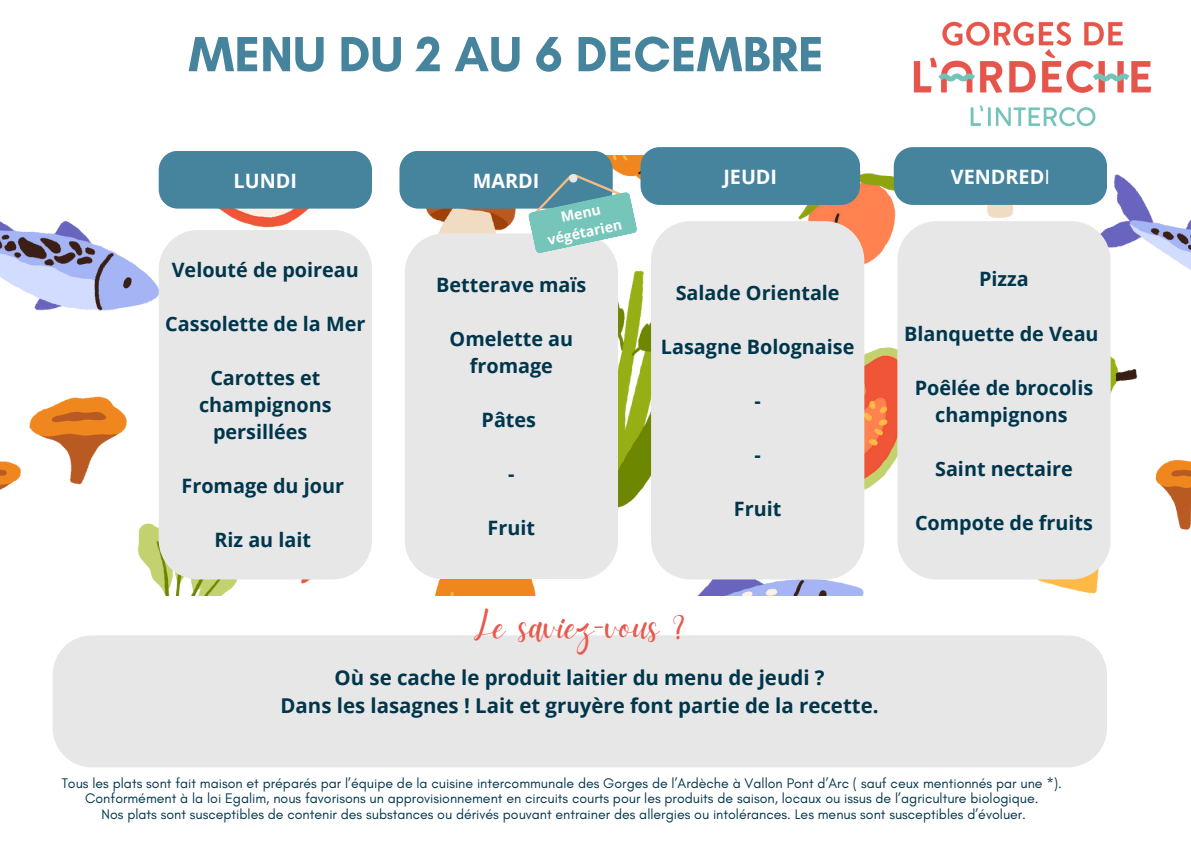
<style>
.page{position:relative;width:1191px;height:843px;background:#fff}
.page>*{position:absolute;margin:0;border:0;box-sizing:border-box;transform-origin:0 0}
.t1{font:700 50.3px "Glacial Indifference";color:#46849d}
.t2{font:40.1px "Daydream";color:#e9584d}
.t3{font:700 20.4px/28.1px "Open Sans";color:#00364c;text-align:center}
.t4{font:700 19.8px/27px "Open Sans";color:#00364c;text-align:center}
.t5{font:700 19.8px "Open Sans";color:#fff}
.t6{font:14.1px "Glacial Indifference";color:#00364c}
.t7{font:700 14.1px/19.4px "Open Sans";color:#fff;text-align:center}
.s1{font-weight:400}
</style>
<div class="page">
<img style="left:0;top:155px;width:1190px;height:440px">
<div style="left:159px;top:151px;width:213px;height:57px;background:#46849d;border-radius:19px"></div>
<div style="left:399px;top:151px;width:213px;height:57px;background:#46849d;border-radius:19px"></div>
<div style="left:640px;top:147px;width:220px;height:58px;background:#46849d;border-radius:19px"></div>
<div style="left:893px;top:147px;width:213px;height:58px;background:#46849d;border-radius:19px"></div>
<div style="left:159px;top:230px;width:213px;height:349px;background:#e7e7e7"></div>
<div style="left:53px;top:635px;width:1053px;height:132px;background:#e7e7e7"></div>
<div style="left:405px;top:233px;width:213px;height:346px;background:#e7e7e7"></div>
<div style="left:651px;top:221px;width:213px;height:358px;background:#e7e7e7"></div>
<div style="left:897px;top:221px;width:213px;height:358px;background:#e7e7e7"></div>
<img style="left:907px;top:21px;width:245px;height:127px">
<svg style="left:524px;top:164px;width:114px;height:90px"></svg>
<h5 class="t1" style="left:188px;top:23px;width:637px">MENU DU 2 AU 6 DECEMBRE</h5>
<h1 class="t5" style="left:233px;top:166px;width:65px">LUNDI</h1>
<h3 class="t5" style="left:473px;top:166px;width:68px">MARDI</h3>
<h4 class="t5" style="left:723px;top:163px;width:55px">JEUDI</h4>
<h3 class="t5" style="left:950px;top:163px;width:100px">VENDRED<span class="s1">I</span></h3>
<h3 class="t4" style="left:172px;top:256px;width:189px">Velouté de poireau</h3>
<p class="t4" style="left:165px;top:310px;width:201px">Cassolette de la Mer</p>
<h5 class="t4" style="left:199px;top:364px;width:134px">Carottes et champignons persillées</h5>
<h5 class="t4" style="left:181px;top:472px;width:164px">Fromage du jour</h5>
<h5 class="t4" style="left:214px;top:526px;width:98px">Riz au lait</h5>
<p class="t7" style="left:541px;top:211px;width:77px;rotate:-12deg">Menu végétarien</p>
<h5 class="t4" style="left:436px;top:271px;width:152px">Betterave maïs</h5>
<h5 class="t4" style="left:449px;top:325px;width:125px">Omelette au fromage</h5>
<h5 class="t4" style="left:481px;top:406px;width:56px">Pâtes</h5>
<h5 class="t4" style="left:508px;top:460px;width:8px">-</h5>
<h5 class="t4" style="left:487px;top:514px;width:49px">Fruit</h5>
<h5 class="t4" style="left:675px;top:279px;width:165px">Salade Orientale</h5>
<h5 class="t4" style="left:661px;top:333px;width:195px">Lasagne Bolognaise</h5>
<h5 class="t4" style="left:754px;top:387px;width:8px">-</h5>
<h5 class="t4" style="left:754px;top:441px;width:8px">-</h5>
<h5 class="t4" style="left:733px;top:495px;width:49px">Fruit</h5>
<h5 class="t2" style="left:474px;top:603px;width:213px">Le saviez-vous ?</h5>
<p class="t3" style="left:280px;top:662px;width:599px">Où se cache le produit laitier du menu de jeudi ?<br>Dans les lasagnes ! Lait et gruyère font partie de la recette.</p>
<h5 class="t4" style="left:979px;top:265px;width:51px">Pizza</h5>
<h5 class="t4" style="left:904px;top:319px;width:196px">Blanquette de Veau</h5>
<h5 class="t4" style="left:914px;top:373px;width:180px">Poêlée de brocolis champignons</h5>
<h2 class="t4" style="left:935px;top:454px;width:139px">Saint nectaire</h2>
<h5 class="t4" style="left:914px;top:508px;width:179px">Compote de fruits</h5>
<p class="t6" style="left:62px;top:773px;width:1001px">Tous les plats sont fait maison et préparés par l’équipe de la cuisine intercommunale des Gorges de l’Ardèche à Vallon Pont d’Arc ( sauf ceux mentionnés par une *).</p>
<h5 class="t6" style="left:85px;top:789px;width:954px">Conformément à la loi Egalim, nous favorisons un approvisionnement en circuits courts pour les produits de saison, locaux ou issus de l’agriculture biologique.</h5>
<h5 class="t6" style="left:101px;top:805px;width:925px">Nos plats sont susceptibles de contenir des substances ou dérivés pouvant entrainer des allergies ou intolérances. Les menus sont susceptibles d’évoluer.</h5>
</div>
